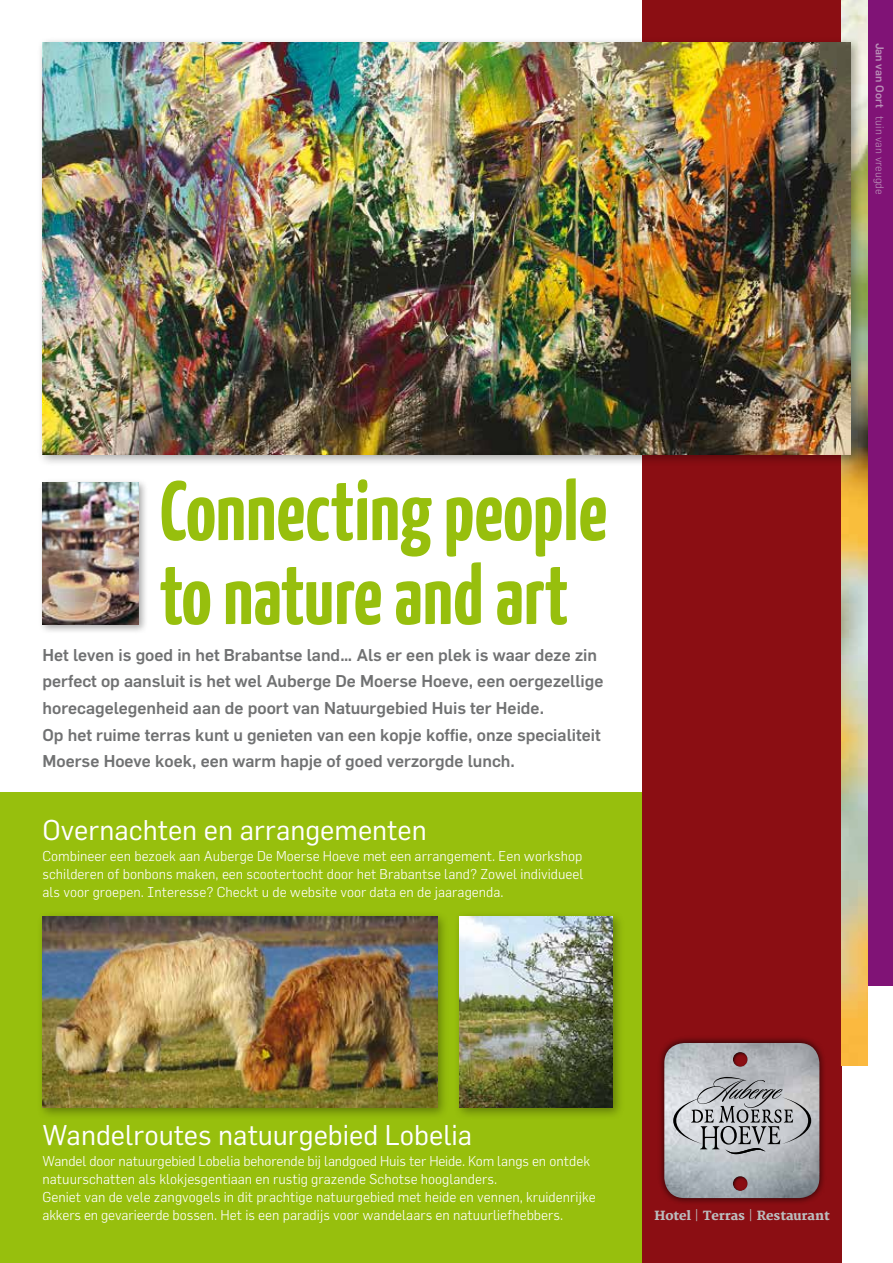
<style>
.page{position:relative;width:893px;height:1263px;background:#fff}
.page>*{position:absolute;margin:0;border:0;box-sizing:border-box;transform-origin:0 0}
.t1{font:700 84px/84px "Yanone Kaffeesatz";color:#97bf0d}
.t2{font:28.05px "Flama";color:#fff}
.t3{font:500 16.8px/26.5px "Flama";color:#707172}
.t4{font:300 13.95px/18.1px "Flama";color:#fff;text-align:justify}
.t5{font:900 12.6px "Merriweather";color:#bbbdbe}
.t6{font:300 11.25px "Flama";color:#b98db7}
.s1{font-weight:500}
.s2{font-weight:300}
</style>
<div class="page">
<div style="left:0;top:792px;width:647px;height:471px;background:#97bf0d"></div>
<div style="left:642px;top:0;width:200px;height:1263px;background:#8b0e13"></div>
<div style="left:657px;top:1035px;width:169px;height:170px;background:#000;opacity:.75"></div>
<img style="left:664px;top:1043px;width:155px;height:155px">
<svg style="left:673px;top:1077px;width:138px;height:77px;background:#acafb3"></svg>
<svg style="left:730px;top:1052px;width:18px;height:17px"></svg>
<svg style="left:730px;top:1176px;width:18px;height:17px"></svg>
<div style="left:867px;top:0;width:26px;height:985px;background:#801376"></div>
<img style="left:842px;top:0;width:25px;height:1066px">
<div style="left:37px;top:37px;width:826px;height:429px;background:#000;opacity:.35"></div>
<img style="left:43px;top:43px;width:807px;height:411px">
<div style="left:38px;top:478px;width:111px;height:157px;background:#000;opacity:.35"></div>
<img style="left:43px;top:482px;width:95px;height:143px">
<div style="left:37px;top:910px;width:413px;height:210px;background:#000;opacity:.35"></div>
<img style="left:43px;top:916px;width:394px;height:192px">
<div style="left:453px;top:910px;width:172px;height:210px;background:#000;opacity:.35"></div>
<img style="left:459px;top:916px;width:154px;height:192px">
<p class="t6" style="left:886px;top:43px;width:154px;rotate:90deg"><span class="s1">Jan van Oort</span> tuin van vreugde</p>
<h1 class="t1" style="left:160px;top:467px;width:449px">Connecting people to nature and art</h1>
<p class="t3" style="left:43px;top:641px;width:562px">Het leven is goed in het Brabantse land… Als er een plek is waar deze zin perfect op aansluit is het wel Auberge De Moerse Hoeve, een oergezellige horecagelegenheid aan de poort van Natuurgebied Huis ter Heide.<br>Op het ruime terras kunt u genieten van een kopje koffie, onze specialiteit Moerse Hoeve koek, een warm hapje of goed verzorgde lunch.</p>
<h2 class="t2" style="left:43px;top:813px;width:386px">Overnachten en arrangementen</h2>
<p class="t4" style="left:43px;top:846px;width:542px">Combineer een bezoek aan Auberge De Moerse Hoeve met een arrangement. Een workshop schilderen of bonbons maken, een scootertocht door het Brabantse land? Zowel individueel als voor groepen. Interesse? Checkt u de website voor data en de jaaragenda.</p>
<h2 class="t2" style="left:43px;top:1118px;width:431px">Wandelroutes natuurgebied Lobelia</h2>
<p class="t4" style="left:43px;top:1151px;width:555px;text-align:left">Wandel door natuurgebied Lobelia behorende bij landgoed Huis ter Heide. Kom langs en ontdek natuurschatten als klokjesgentiaan en rustig grazende Schotse hooglanders.<br>Geniet van de vele zangvogels in dit prachtige natuurgebied met heide en vennen, kruidenrijke akkers en gevarieerde bossen. Het is een paradijs voor wandelaars en natuurliefhebbers.</p>
<p class="t5" style="left:654px;top:1208px;width:177px">Hotel <span class="s2">|</span> Terras <span class="s2">|</span> Restaurant</p>
</div>
